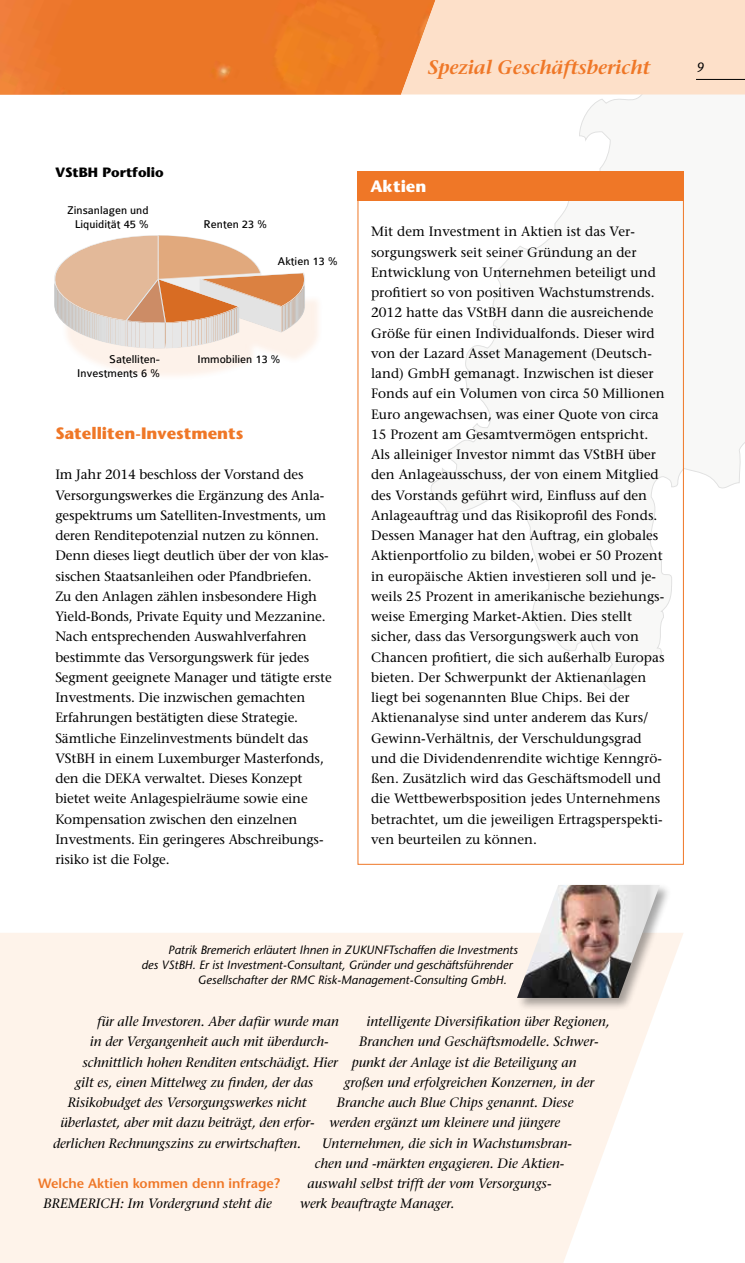
<style>
.page{position:relative;width:745px;height:1263px;background:#fff}
.page>*{position:absolute;margin:0;border:0;box-sizing:border-box;transform-origin:0 0}
.t1{font:italic 600 19.5px "Stone Serif";letter-spacing:-.01em;color:#ef7727}
.t2{font:700 16.5px "Stone Sans";color:#ef7727}
.t3{font:700 16.5px "Stone Sans";color:#fff}
.t4{font:13.5px/20.2px "Stone Serif";color:#000}
.t5{font:italic 13.5px "Stone Serif";color:#000}
.t6{font:600 13.5px "Stone Sans";color:#ef7727}
.t7{font:700 13.5px "Stone Sans";color:#000}
.t8{font:italic 13.5px "Stone Sans";color:#000}
.t9{font:italic 12px "Stone Sans";color:#000}
.t10{font:12px/14.4px "Colaborate";color:#000;text-align:right}
</style>
<div class="page">
<svg style="left:427px;top:95px;width:317px;height:596px"></svg>
<img style="left:0;top:0;width:401px;height:94px">
<svg style="left:0;top:933px;width:683px;height:330px;background:#fef4eb"></svg>
<div style="left:61px;top:256px;width:262px;height:125px;background:#ef7727;opacity:.1"></div>
<svg style="left:54px;top:235px;width:251px;height:114px;background:#e6c6b0"></svg>
<div style="left:357px;top:171px;width:326px;height:29px;background:#ef7727"></div>
<div style="left:515px;top:883px;width:157px;height:128px;background:#000;opacity:.35"></div>
<img style="left:516px;top:885px;width:143px;height:113px">
<div style="left:401px;top:0;width:343px;height:95px;background:#fde0c9"></div>
<hr style="left:695px;top:79px;width:49px;height:1px;background:#000">
<h1 class="t1" style="left:427px;top:56px;width:224px">Spezial Geschäftsbericht</h1>
<p class="t8" style="left:695px;top:59px;width:9px">9</p>
<p class="t7" style="left:55px;top:164px;width:110px">VStBH Portfolio</p>
<p class="t10" style="left:67px;top:203px;width:83px">Zinsanlagen und<br>Liquidität 45 %</p>
<p class="t10" style="left:203px;top:217px;width:65px">Renten 23 %</p>
<p class="t10" style="left:277px;top:254px;width:61px">Aktien 13 %</p>
<p class="t10" style="left:77px;top:352px;width:84px">Satelliten-<br>Investments 6 %</p>
<p class="t10" style="left:197px;top:352px;width:84px">Immobilien 13 %</p>
<p class="t2" style="left:55px;top:423px;width:190px">Satelliten-Investments</p>
<p class="t4" style="left:55px;top:464px;width:278px">Im Jahr 2014 beschloss der Vorstand des Versorgungswerkes die Ergänzung des Anla&shy;gespektrums um Satelliten-Investments, um deren Renditepotenzial nutzen zu können.<br>Denn dieses liegt deutlich über der von klas&shy;sischen Staatsanleihen oder Pfandbriefen.<br>Zu den Anlagen zählen insbesondere High Yield-Bonds, Private Equity und Mezzanine.<br>Nach entsprechenden Auswahlverfahren bestimmte das Versorgungswerk für jedes Segment geeignete Manager und tätigte erste Investments. Die inzwischen gemachten Erfahrungen bestätigten diese Strategie.<br>Sämtliche Einzelinvestments bündelt das VStBH in einem Luxemburger Masterfonds, den die DEKA verwaltet. Dieses Konzept bietet weite Anlagespielräume sowie eine Kompensation zwischen den einzelnen Investments. Ein geringeres Abschreibungs&shy;risiko ist die Folge.</p>
<p class="t3" style="left:370px;top:176px;width:57px">Aktien</p>
<p class="t4" style="left:371px;top:221px;width:295px">Mit dem Investment in Aktien ist das Ver&shy;sorgungswerk seit seiner Gründung an der Entwicklung von Unternehmen beteiligt und profitiert so von positiven Wachstumstrends.<br>2012 hatte das VStBH dann die ausreichende Größe für einen Individualfonds. Dieser wird von der Lazard Asset Management (Deutsch&shy;land) GmbH gemanagt. Inzwischen ist dieser Fonds auf ein Volumen von circa 50 Millionen Euro angewachsen, was einer Quote von circa 15 Prozent am Gesamtvermögen entspricht.<br>Als alleiniger Investor nimmt das VStBH über den Anlageausschuss, der von einem Mitglied des Vorstands geführt wird, Einfluss auf den Anlageauftrag und das Risikoprofil des Fonds.<br>Dessen Manager hat den Auftrag, ein globales Aktienportfolio zu bilden, wobei er 50 Prozent in europäische Aktien investieren soll und je&shy;weils 25 Prozent in amerikanische beziehungs&shy;weise Emerging Market-Aktien. Dies stellt sicher, dass das Versorgungswerk auch von Chancen profitiert, die sich außerhalb Europas bieten. Der Schwerpunkt der Aktienanlagen liegt bei sogenannten Blue Chips. Bei der Aktienanalyse sind unter anderem das Kurs/ Gewinn-Verhältnis, der Verschuldungsgrad und die Dividendenrendite wichtige Kenngrö&shy;ßen. Zusätzlich wird das Geschäftsmodell und die Wettbewerbsposition jedes Unternehmens betrachtet, um die jeweiligen Ertragsperspekti&shy;ven beurteilen zu können.</p>
<p class="t9" style="left:168px;top:943px;width:351px">Patrik Bremerich erläutert Ihnen in ZUKUNFTschaffen die Investments</p>
<p class="t9" style="left:141px;top:958px;width:372px">des VStBH. Er ist Investment-Consultant, Gründer und geschäftsführender</p>
<p class="t9" style="left:198px;top:973px;width:310px">Gesellschafter der RMC Risk-Management-Consulting GmbH.</p>
<p class="t5" style="left:97px;top:1013px;width:243px">für alle Investoren. Aber dafür wurde man</p>
<p class="t5" style="left:90px;top:1034px;width:240px">in der Vergangenheit auch mit überdurch-</p>
<p class="t5" style="left:82px;top:1054px;width:257px">schnittlich hohen Renditen entschädigt. Hier</p>
<p class="t5" style="left:75px;top:1074px;width:240px">gilt es, einen Mittelweg zu finden, der das</p>
<p class="t5" style="left:68px;top:1094px;width:240px">Risikobudget des Versorgungswerkes nicht</p>
<p class="t5" style="left:60px;top:1115px;width:256px">überlastet, aber mit dazu beiträgt, den erfor-</p>
<p class="t5" style="left:53px;top:1135px;width:249px">derlichen Rechnungszins zu erwirtschaften.</p>
<p class="t6" style="left:38px;top:1175px;width:243px">Welche Aktien kommen denn infrage?</p>
<p class="t5" style="left:44px;top:1196px;width:229px">BREMERICH: Im Vordergrund steht die</p>
<p class="t5" style="left:366px;top:1013px;width:244px">intelligente Diversifikation über Regionen,</p>
<p class="t5" style="left:359px;top:1034px;width:241px">Branchen und Geschäftsmodelle. Schwer-</p>
<p class="t5" style="left:351px;top:1054px;width:226px">punkt der Anlage ist die Beteiligung an</p>
<p class="t5" style="left:344px;top:1074px;width:251px">großen und erfolgreichen Konzernen, in der</p>
<p class="t5" style="left:337px;top:1094px;width:238px">Branche auch Blue Chips genannt. Diese</p>
<p class="t5" style="left:329px;top:1115px;width:232px">werden ergänzt um kleinere und jüngere</p>
<p class="t5" style="left:322px;top:1135px;width:251px">Unternehmen, die sich in Wachstumsbran-</p>
<p class="t5" style="left:314px;top:1155px;width:251px">chen und -märkten engagieren. Die Aktien-</p>
<p class="t5" style="left:307px;top:1175px;width:245px">auswahl selbst trifft der vom Versorgungs-</p>
<p class="t5" style="left:300px;top:1196px;width:156px">werk beauftragte Manager.</p>
</div>
